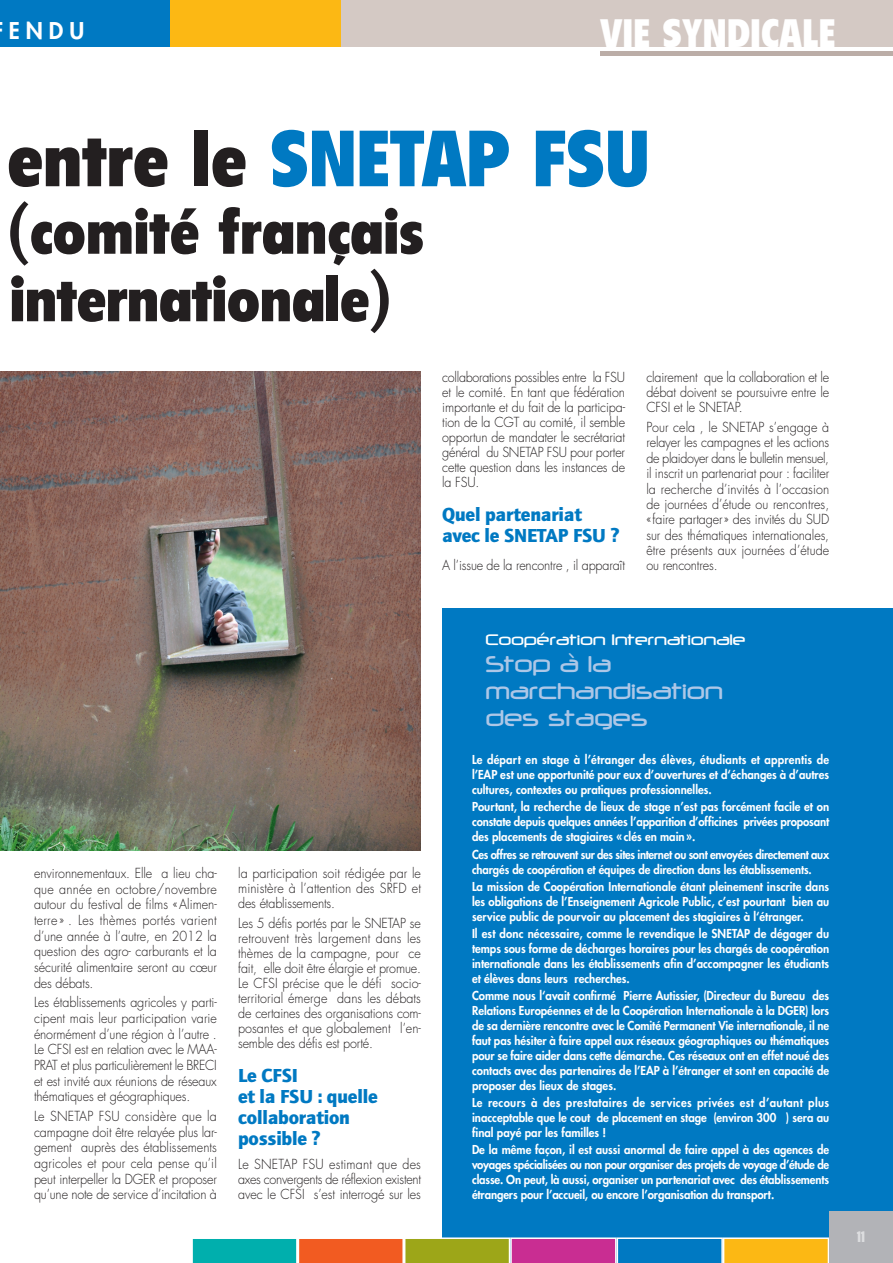
<style>
.page{position:relative;width:893px;height:1263px;background:#fff}
.page>*{position:absolute;margin:0;border:0;box-sizing:border-box;transform-origin:0 0}
.t1{font:900 condensed 78px "Flyer";color:#0079c2}
.t2{font:900 condensed 64.5px/67.5px "Flyer";letter-spacing:-.005em;color:#231f20}
.t3{font:900 condensed 39px "Flyer";letter-spacing:.01em;color:#fff}
.t4{font:500 27px/27px "Neuropol";color:#adc7e7;scale:.95 1}
.t5{font:800 22.5px "Futura";color:#fff}
.t6{font:900 19.5px/21.1px "Quay Itc T";letter-spacing:-.01em;color:#0079c2}
.t7{font:500 18px "Neuropol";color:#fff}
.t8{font:900 condensed 15px "Flyer";color:#dcdddf;scale:.9 1}
.t9{font:300 13.5px/15.1px "Futura";letter-spacing:-.01em;color:#231f20;text-align:justify;scale:.93 1}
.t10{font:800 12px/15px "Futura";color:#fff;text-align:justify;scale:.95 1}
.t11{font:800 12px/15px "Futura";letter-spacing:-.025em;color:#fff;scale:.94 1}
.s1{color:#231f20}
</style>
<div class="page">
<div style="left:442px;top:608px;width:451px;height:655px;background:#0079c2"></div>
<div style="left:340px;top:0;width:553px;height:47px;background:#d4c9c4"></div>
<div style="left:0;top:0;width:170px;height:47px;background:#0079c2"></div>
<div style="left:170px;top:0;width:170px;height:47px;background:#fcb814"></div>
<svg style="left:192px;top:1237px;width:637px;height:26px"></svg>
<div style="left:829px;top:1212px;width:64px;height:51px;background:#b2b3b7"></div>
<hr style="left:600px;top:51px;width:293px;height:4px;background:#bbada7">
<img style="left:0;top:371px;width:421px;height:479px">
<h3 class="t5" style="left:9px;top:20px;width:77px">ENDU</h3>
<h3 class="t3" style="left:600px;top:20px;width:237px">VIE SYNDICALE</h3>
<h1 class="t1" style="left:7px;top:131px;width:644px"><span class="s1">entre le</span> SNETAP FSU</h1>
<h2 class="t2" style="left:7px;top:202px;width:419px">(comité français internationale)</h2>
<p class="t9" style="left:442px;top:370px;width:198px">collaborations possibles entre la FSU et le comité. En tant que fédération importante et du fait de la participa&shy;tion de la CGT au comité, il semble opportun de mandater le secrétariat général du SNETAP FSU pour porter cette question dans les instances de la FSU.</p>
<h3 class="t6" style="left:442px;top:506px;width:179px">Quel partenariat avec le SNETAP FSU ?</h3>
<p class="t9" style="left:442px;top:559px;width:198px">A l’issue de la rencontre , il apparaît</p>
<p class="t9" style="left:646px;top:370px;width:198px">clairement que la collaboration et le débat doivent se poursuivre entre le CFSI et le SNETAP.</p>
<p class="t9" style="left:646px;top:421px;width:198px">Pour cela , le SNETAP s’engage à relayer les campagnes et les actions de plaidoyer dans le bulletin mensuel, il inscrit un partenariat pour : faciliter la recherche d’invités à l’occasion de journées d’étude ou rencontres, « faire partager » des invités du SUD sur des thématiques internationales, être présents aux journées d’étude ou rencontres.</p>
<p class="t9" style="left:34px;top:867px;width:198px;line-height:15.6px">environnementaux. Elle a lieu cha&shy;que année en octobre/novembre autour du festival de films « Alimen&shy;terre » . Les thèmes portés varient d’une année à l’autre, en 2012 la question des agro- carburants et la sécurité alimentaire seront au cœur des débats.</p>
<p class="t9" style="left:34px;top:996px;width:198px;line-height:15.6px">Les établissements agricoles y parti&shy;cipent mais leur participation varie énormément d’une région à l’autre .<br>Le CFSI est en relation avec le MAA-PRAT et plus particulièrement le BRECI et est invité aux réunions de réseaux thématiques et géographiques.</p>
<p class="t9" style="left:34px;top:1109px;width:198px;line-height:15.6px">Le SNETAP FSU considère que la campagne doit être relayée plus lar&shy;gement auprès des établissements agricoles et pour cela pense qu’il peut interpeller la DGER et proposer qu’une note de service d’incitation à</p>
<p class="t9" style="left:238px;top:867px;width:198px">la participation soit rédigée par le ministère à l’attention des SRFD et des établissements.</p>
<p class="t9" style="left:238px;top:916px;width:198px">Les 5 défis portés par le SNETAP se retrouvent très largement dans les thèmes de la campagne, pour ce fait, elle doit être élargie et promue.<br>Le CFSI précise que le défi socio&shy;territorial émerge dans les débats de certaines des organisations com&shy;posantes et que globalement l’en&shy;semble des défis est porté.</p>
<h3 class="t6" style="left:238px;top:1066px;width:141px">Le CFSI<br>et la FSU : quelle collaboration possible ?</h3>
<p class="t9" style="left:238px;top:1158px;width:198px">Le SNETAP FSU estimant que des axes convergents de réflexion existent avec le CFSI s’est interrogé sur les</p>
<h3 class="t7" style="left:485px;top:628px;width:262px">Coopération Internationale</h3>
<h3 class="t4" style="left:485px;top:649px;width:252px">Stop à la marchandisation des stages</h3>
<p class="t10" style="left:472px;top:753px;width:377px">Le départ en stage à l’étranger des élèves, étudiants et apprentis de l’EAP est une opportunité pour eux d’ouvertures et d‘échanges à d’autres cultures, contextes ou pratiques professionnelles.</p>
<p class="t10" style="left:472px;top:800px;width:377px">Pourtant, la recherche de lieux de stage n’est pas forcément facile et on constate depuis quelques années l’apparition d’officines privées proposant des placements de stagiaires « clés en main ».</p>
<p class="t11" style="left:472px;top:847px;width:381px">Ces offres se retrouvent sur des sites internet ou sont envoyées directement aux chargés de coopération et équipes de direction dans les établissements.</p>
<p class="t10" style="left:472px;top:880px;width:377px">La mission de Coopération Internationale étant pleinement inscrite dans les obligations de l’Enseignement Agricole Public, c’est pourtant bien au service public de pourvoir au placement des stagiaires à l‘étranger.</p>
<p class="t10" style="left:472px;top:927px;width:377px">Il est donc nécessaire, comme le revendique le SNETAP de dégager du temps sous forme de décharges horaires pour les chargés de coopération internationale dans les établissements afin d’accompagner les étudiants et élèves dans leurs recherches.</p>
<p class="t10" style="left:472px;top:989px;width:378px">Comme nous l‘avait confirmé Pierre Autissier, (Directeur du Bureau des Relations Européennes et de la Coopération Internationale à la DGER) lors de sa dernière rencontre avec le Comité Permanent Vie internationale, il ne faut pas hésiter à faire appel aux réseaux géographiques ou thématiques pour se faire aider dans cette démarche. Ces réseaux ont en effet noué des contacts avec des partenaires de l’EAP à l’étranger et sont en capacité de proposer des lieux de stages.</p>
<p class="t10" style="left:472px;top:1096px;width:377px">Le recours à des prestataires de services privées est d’autant plus inacceptable que le cout de placement en stage (environ 300 ) sera au final payé par les familles !</p>
<p class="t10" style="left:472px;top:1143px;width:377px">De la même façon, il est aussi anormal de faire appel à des agences de voyages spécialisées ou non pour organiser des projets de voyage d’étude de classe. On peut, là aussi, organiser un partenariat avec des établissements étrangers pour l’accueil, ou encore l’organisation du transport.</p>
<p class="t8" style="left:857px;top:1231px;width:10px">11</p>
</div>
